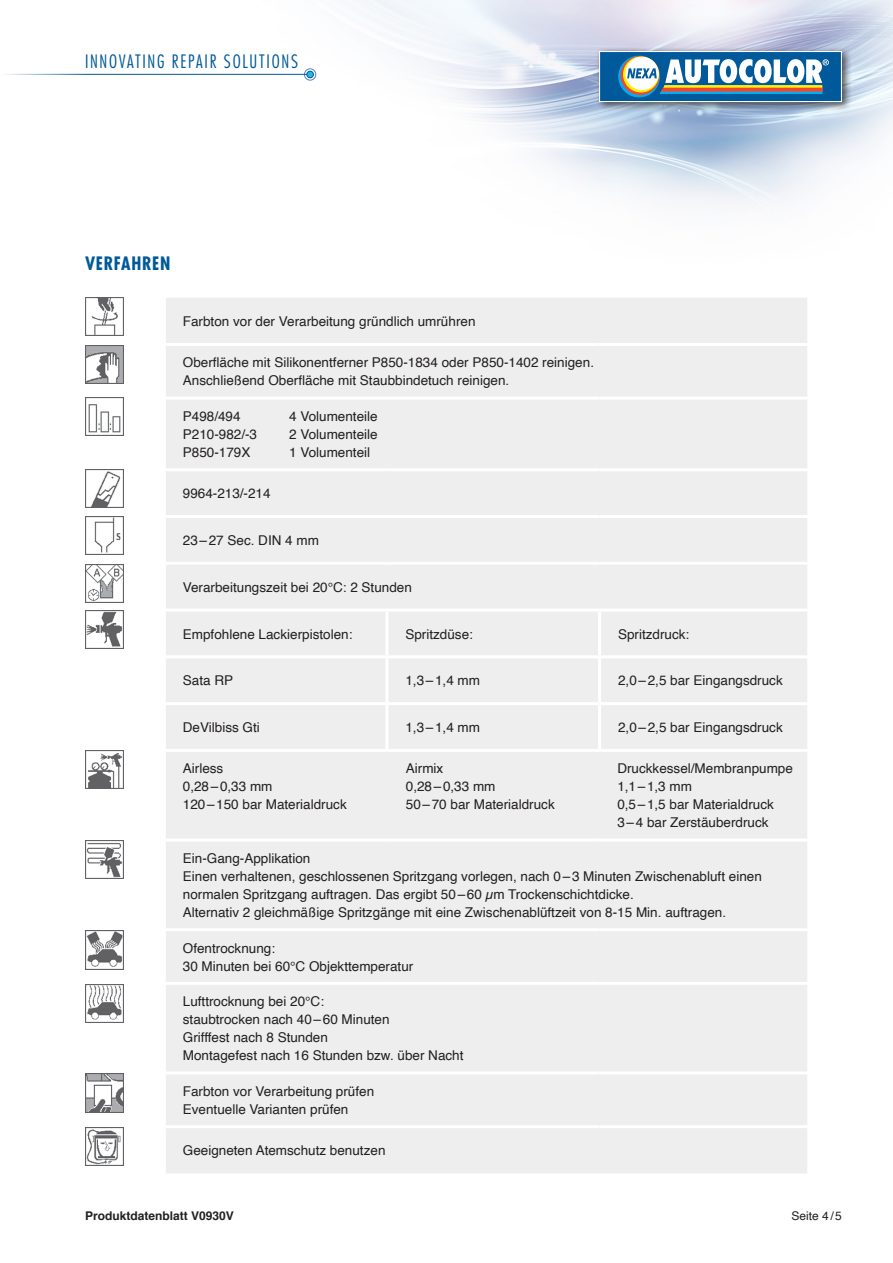
<style>
.page{position:relative;width:893px;height:1263px;background:#fff}
.page>*{position:absolute;margin:0;border:0;box-sizing:border-box;transform-origin:0 0}
.t1{font:300 condensed 18px "Futura LT";letter-spacing:.095em;color:#00599a}
.Produkt-Head{font:700 condensed 18px "Futura LT";letter-spacing:.04em;color:#00599a}
.Tab-Helvetica{font:13.5px/18px "Helvetica";color:#231f20}
.t2{font:700 12px "Helvetica";color:#231f20}
.t3{font:12px "Helvetica";color:#231f20}
</style>
<div class="page">
<img style="left:22px;top:0;width:871px;height:1160px">
<div style="left:595px;top:47px;width:257px;height:65px;background:#231f20;opacity:.75"></div>
<div style="left:600px;top:52px;width:241px;height:50px;background:#00599a"></div>
<div style="left:599px;top:51px;width:243px;height:51px;border:1px solid #fff"></div>
<svg style="left:618px;top:55px;width:211px;height:43px"></svg>
<hr style="left:0;top:74px;width:310px;height:1px;background:#00599a">
<div style="left:307px;top:71px;width:6px;height:7px;background:#26b6ea;border-radius:50%"></div>
<div style="left:307px;top:71px;width:7px;height:7px;border:1px solid #00599a;border-radius:50%"></div>
<div style="left:304px;top:69px;width:12px;height:11px;border:1px solid #00599a;border-radius:50%"></div>
<div style="left:166px;top:298px;width:641px;height:875px;background:#eeeeef"></div>
<hr style="left:807px;top:298px;width:3px;height:45px;background:#fff">
<hr style="left:166px;top:343px;width:221px;height:3px;background:#fff">
<hr style="left:387px;top:343px;width:213px;height:3px;background:#fff">
<hr style="left:600px;top:343px;width:210px;height:3px;background:#fff">
<hr style="left:807px;top:346px;width:3px;height:51px;background:#fff">
<hr style="left:166px;top:397px;width:221px;height:3px;background:#fff">
<hr style="left:387px;top:397px;width:213px;height:3px;background:#fff">
<hr style="left:600px;top:397px;width:210px;height:3px;background:#fff">
<hr style="left:807px;top:400px;width:3px;height:68px;background:#fff">
<hr style="left:166px;top:468px;width:221px;height:3px;background:#fff">
<hr style="left:387px;top:468px;width:213px;height:3px;background:#fff">
<hr style="left:600px;top:468px;width:210px;height:3px;background:#fff">
<hr style="left:807px;top:471px;width:3px;height:44px;background:#fff">
<hr style="left:166px;top:515px;width:221px;height:3px;background:#fff">
<hr style="left:387px;top:515px;width:213px;height:3px;background:#fff">
<hr style="left:600px;top:515px;width:210px;height:3px;background:#fff">
<hr style="left:807px;top:518px;width:3px;height:44px;background:#fff">
<hr style="left:166px;top:562px;width:221px;height:3px;background:#fff">
<hr style="left:387px;top:562px;width:213px;height:3px;background:#fff">
<hr style="left:600px;top:562px;width:210px;height:3px;background:#fff">
<hr style="left:807px;top:565px;width:3px;height:43px;background:#fff">
<hr style="left:166px;top:608px;width:221px;height:3px;background:#fff">
<hr style="left:387px;top:608px;width:213px;height:3px;background:#fff">
<hr style="left:385px;top:611px;width:3px;height:44px;background:#fff">
<hr style="left:600px;top:608px;width:210px;height:3px;background:#fff">
<hr style="left:598px;top:611px;width:3px;height:44px;background:#fff">
<hr style="left:807px;top:611px;width:3px;height:44px;background:#fff">
<hr style="left:166px;top:655px;width:221px;height:3px;background:#fff">
<hr style="left:387px;top:655px;width:213px;height:3px;background:#fff">
<hr style="left:385px;top:658px;width:3px;height:44px;background:#fff">
<hr style="left:600px;top:655px;width:210px;height:3px;background:#fff">
<hr style="left:598px;top:658px;width:3px;height:44px;background:#fff">
<hr style="left:807px;top:658px;width:3px;height:44px;background:#fff">
<hr style="left:166px;top:702px;width:221px;height:3px;background:#fff">
<hr style="left:387px;top:702px;width:213px;height:3px;background:#fff">
<hr style="left:385px;top:705px;width:3px;height:44px;background:#fff">
<hr style="left:600px;top:702px;width:210px;height:3px;background:#fff">
<hr style="left:598px;top:705px;width:3px;height:44px;background:#fff">
<hr style="left:807px;top:705px;width:3px;height:44px;background:#fff">
<hr style="left:166px;top:749px;width:221px;height:3px;background:#fff">
<hr style="left:387px;top:749px;width:213px;height:3px;background:#fff">
<hr style="left:600px;top:749px;width:210px;height:3px;background:#fff">
<hr style="left:807px;top:752px;width:3px;height:86px;background:#fff">
<hr style="left:166px;top:838px;width:221px;height:3px;background:#fff">
<hr style="left:387px;top:838px;width:213px;height:3px;background:#fff">
<hr style="left:600px;top:838px;width:210px;height:3px;background:#fff">
<hr style="left:807px;top:841px;width:3px;height:87px;background:#fff">
<hr style="left:166px;top:928px;width:221px;height:3px;background:#fff">
<hr style="left:387px;top:928px;width:213px;height:3px;background:#fff">
<hr style="left:600px;top:928px;width:210px;height:3px;background:#fff">
<hr style="left:807px;top:931px;width:3px;height:51px;background:#fff">
<hr style="left:166px;top:982px;width:221px;height:3px;background:#fff">
<hr style="left:387px;top:982px;width:213px;height:3px;background:#fff">
<hr style="left:600px;top:982px;width:210px;height:3px;background:#fff">
<hr style="left:807px;top:985px;width:3px;height:86px;background:#fff">
<hr style="left:166px;top:1071px;width:221px;height:3px;background:#fff">
<hr style="left:387px;top:1071px;width:213px;height:3px;background:#fff">
<hr style="left:600px;top:1071px;width:210px;height:3px;background:#fff">
<hr style="left:807px;top:1074px;width:3px;height:51px;background:#fff">
<hr style="left:166px;top:1125px;width:221px;height:3px;background:#fff">
<hr style="left:387px;top:1125px;width:213px;height:3px;background:#fff">
<hr style="left:600px;top:1125px;width:210px;height:3px;background:#fff">
<hr style="left:807px;top:1128px;width:3px;height:45px;background:#fff">
<img style="left:86px;top:345px;width:38px;height:39px">
<img style="left:86px;top:840px;width:38px;height:38px">
<img style="left:86px;top:1127px;width:38px;height:38px">
<img style="left:86px;top:469px;width:38px;height:39px">
<img style="left:86px;top:516px;width:38px;height:38px">
<img style="left:86px;top:398px;width:38px;height:38px">
<img style="left:86px;top:298px;width:38px;height:38px">
<img style="left:86px;top:750px;width:38px;height:38px">
<img style="left:86px;top:931px;width:38px;height:38px">
<img style="left:86px;top:984px;width:38px;height:39px">
<img style="left:86px;top:564px;width:38px;height:39px">
<img style="left:86px;top:1074px;width:38px;height:38px">
<img style="left:85px;top:610px;width:38px;height:39px">
<h1 class="t1" style="left:85px;top:51px;width:214px">INNOVATING REPAIR SOLUTIONS</h1>
<p class="Produkt-Head" style="left:85px;top:252px;width:87px">VERFAHREN</p>
<p class="Tab-Helvetica" style="left:183px;top:313px;width:294px">Farbton vor der Verarbeitung gründlich umrühren</p>
<p class="Tab-Helvetica" style="left:183px;top:354px;width:413px">Oberfläche mit Silikonentferner P850-1834 oder P850-1402 reinigen.</p>
<p class="Tab-Helvetica" style="left:183px;top:372px;width:328px">Anschließend Oberfläche mit Staubbindetuch reinigen.</p>
<p class="Tab-Helvetica" style="left:183px;top:408px;width:59px">P498/494</p>
<p class="Tab-Helvetica" style="left:289px;top:408px;width:90px">4 Volumenteile</p>
<p class="Tab-Helvetica" style="left:183px;top:426px;width:76px">P210-982/-3</p>
<p class="Tab-Helvetica" style="left:289px;top:426px;width:90px">2 Volumenteile</p>
<p class="Tab-Helvetica" style="left:183px;top:444px;width:69px">P850-179X</p>
<p class="Tab-Helvetica" style="left:289px;top:444px;width:83px">1 Volumenteil</p>
<p class="Tab-Helvetica" style="left:183px;top:485px;width:89px">9964-213/-214</p>
<p class="Tab-Helvetica" style="left:183px;top:532px;width:138px">23–27 Sec. DIN 4 mm</p>
<p class="Tab-Helvetica" style="left:183px;top:578px;width:231px">Verarbeitungszeit bei 20°C: 2 Stunden</p>
<p class="Tab-Helvetica" style="left:183px;top:625px;width:171px">Empfohlene Lackierpistolen:</p>
<p class="Tab-Helvetica" style="left:405px;top:625px;width:69px">Spritzdüse:</p>
<p class="Tab-Helvetica" style="left:618px;top:625px;width:73px">Spritzdruck:</p>
<p class="Tab-Helvetica" style="left:183px;top:672px;width:52px">Sata RP</p>
<p class="Tab-Helvetica" style="left:405px;top:672px;width:76px">1,3–1,4 mm</p>
<p class="Tab-Helvetica" style="left:618px;top:672px;width:166px">2,0–2,5 bar Eingangsdruck</p>
<p class="Tab-Helvetica" style="left:183px;top:719px;width:79px">DeVilbiss Gti</p>
<p class="Tab-Helvetica" style="left:405px;top:719px;width:76px">1,3–1,4 mm</p>
<p class="Tab-Helvetica" style="left:618px;top:719px;width:166px">2,0–2,5 bar Eingangsdruck</p>
<p class="Tab-Helvetica" style="left:183px;top:760px;width:42px">Airless</p>
<p class="Tab-Helvetica" style="left:406px;top:760px;width:39px">Airmix</p>
<p class="Tab-Helvetica" style="left:617px;top:760px;width:177px">Druckkessel/Membranpumpe</p>
<p class="Tab-Helvetica" style="left:183px;top:778px;width:91px">0,28–0,33 mm</p>
<p class="Tab-Helvetica" style="left:406px;top:778px;width:91px">0,28–0,33 mm</p>
<p class="Tab-Helvetica" style="left:617px;top:778px;width:76px">1,1–1,3 mm</p>
<p class="Tab-Helvetica" style="left:183px;top:796px;width:165px">120–150 bar Materialdruck</p>
<p class="Tab-Helvetica" style="left:406px;top:796px;width:150px">50–70 bar Materialdruck</p>
<p class="Tab-Helvetica" style="left:617px;top:796px;width:158px">0,5–1,5 bar Materialdruck</p>
<p class="Tab-Helvetica" style="left:617px;top:814px;width:153px">3–4 bar Zerstäuberdruck</p>
<p class="Tab-Helvetica" style="left:183px;top:850px;width:129px">Ein-Gang-Applikation</p>
<p class="Tab-Helvetica" style="left:183px;top:868px;width:580px">Einen verhaltenen, geschlossenen Spritzgang vorlegen, nach 0–3 Minuten Zwischenabluft einen normalen Spritzgang auftragen. Das ergibt 50–60 µm Trockenschichtdicke.</p>
<p class="Tab-Helvetica" style="left:183px;top:904px;width:545px">Alternativ 2 gleichmäßige Spritzgänge mit eine Zwischenablüftzeit von 8-15 Min. auftragen.</p>
<p class="Tab-Helvetica" style="left:183px;top:939px;width:94px">Ofentrocknung:</p>
<p class="Tab-Helvetica" style="left:183px;top:957px;width:232px">30 Minuten bei 60°C Objekttemperatur</p>
<p class="Tab-Helvetica" style="left:183px;top:993px;width:143px">Lufttrocknung bei 20°C:</p>
<p class="Tab-Helvetica" style="left:183px;top:1011px;width:208px">staubtrocken nach 40–60 Minuten</p>
<p class="Tab-Helvetica" style="left:183px;top:1029px;width:147px">Grifffest nach 8 Stunden</p>
<p class="Tab-Helvetica" style="left:183px;top:1047px;width:282px">Montagefest nach 16 Stunden bzw. über Nacht</p>
<p class="Tab-Helvetica" style="left:183px;top:1082px;width:193px">Farbton vor Verarbeitung prüfen</p>
<p class="Tab-Helvetica" style="left:183px;top:1100px;width:167px">Eventuelle Varianten prüfen</p>
<p class="Tab-Helvetica" style="left:183px;top:1142px;width:204px">Geeigneten Atemschutz benutzen</p>
<p class="t2" style="left:85px;top:1206px;width:150px">Produktdatenblatt V0930V</p>
<p class="t3" style="left:792px;top:1207px;width:52px">Seite 4/5</p>
</div>
